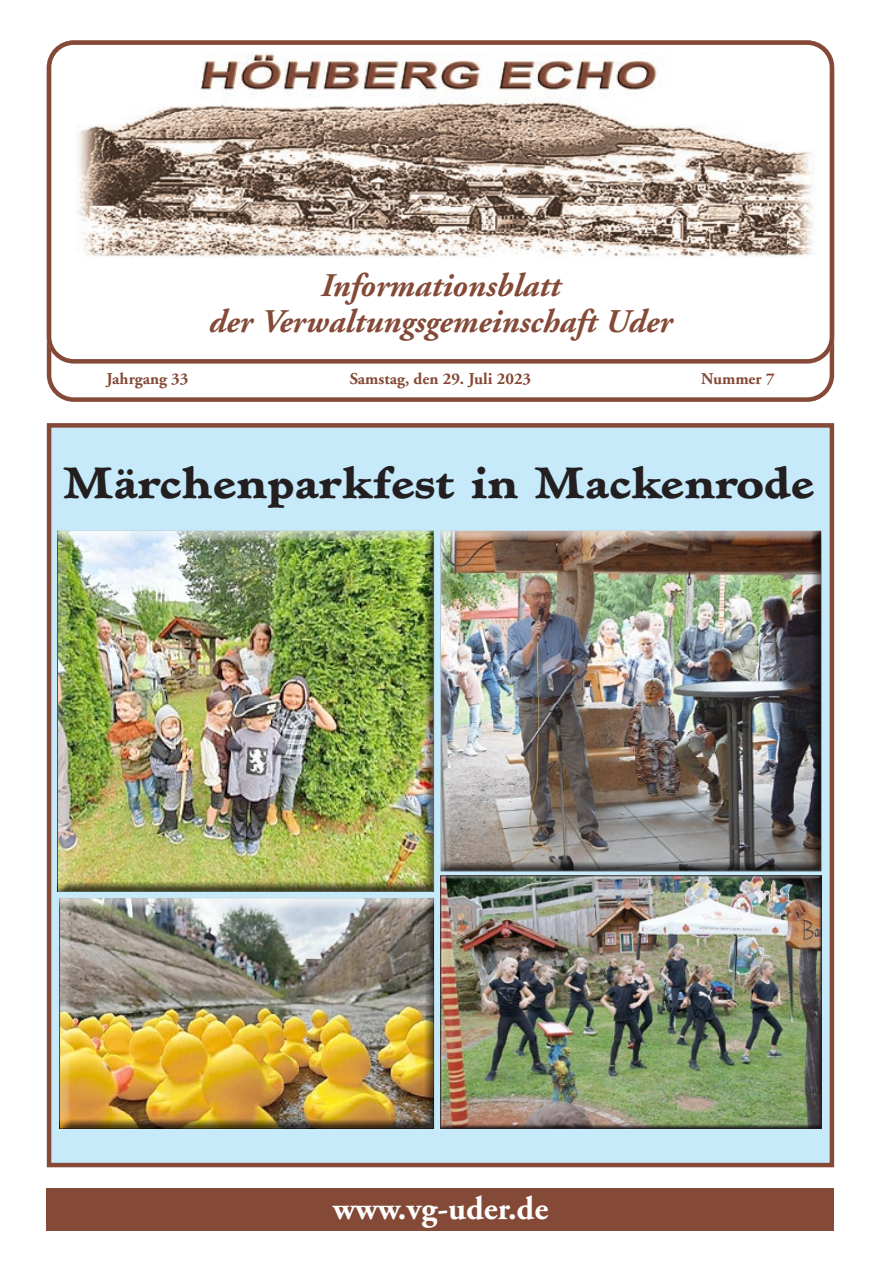
<style>
.page{position:relative;width:881px;height:1263px;background:#fff}
.page>*{position:absolute;margin:0;border:0;box-sizing:border-box;transform-origin:0 0}
.Überschrift{font:800 45px "Hadriano";color:#231f20}
.t1{font:italic 700 33px/36px "Adobe Garamond LT";color:#844a37;text-align:center}
.t2{font:700 33px "Adobe Garamond LT";color:#fff}
.t3{font:700 16.5px "Adobe Garamond LT";color:#844a37}
</style>
<div class="page">
<img style="left:77px;top:53px;width:738px;height:204px">
<div style="left:47px;top:40px;width:786px;height:324px;border:4px solid #844a37;border-radius:25px"></div>
<div style="left:47px;top:1188px;width:786px;height:43px;background:#844a37"></div>
<div style="left:47px;top:423px;width:786px;height:744px;background:#c6eafa;border:4px solid #844a37"></div>
<div style="left:57px;top:530px;width:378px;height:362px;background:#231f20;opacity:.75"></div>
<div style="left:440px;top:875px;width:381px;height:253px;background:#231f20;opacity:.75"></div>
<div style="left:440px;top:875px;width:381px;height:253px;border:1px solid #231f20"></div>
<div style="left:440px;top:530px;width:382px;height:342px;background:#231f20;opacity:.75"></div>
<div style="left:58px;top:898px;width:377px;height:231px;background:#231f20;opacity:.75"></div>
<p class="t1" style="left:209px;top:267px;width:465px">Informationsblatt<br>der Verwaltungsgemeinschaft Uder</p>
<p class="t3" style="left:106px;top:369px;width:84px">Jahrgang 33</p>
<p class="t3" style="left:349px;top:369px;width:183px">Samstag, den 29. Juli 2023</p>
<p class="t3" style="left:701px;top:369px;width:75px">Nummer 7</p>
<p class="Überschrift" style="left:62px;top:455px;width:752px">Märchenparkfest in Mackenrode</p>
<p class="t2" style="left:332px;top:1189px;width:217px">www.vg-uder.de</p>
</div>
